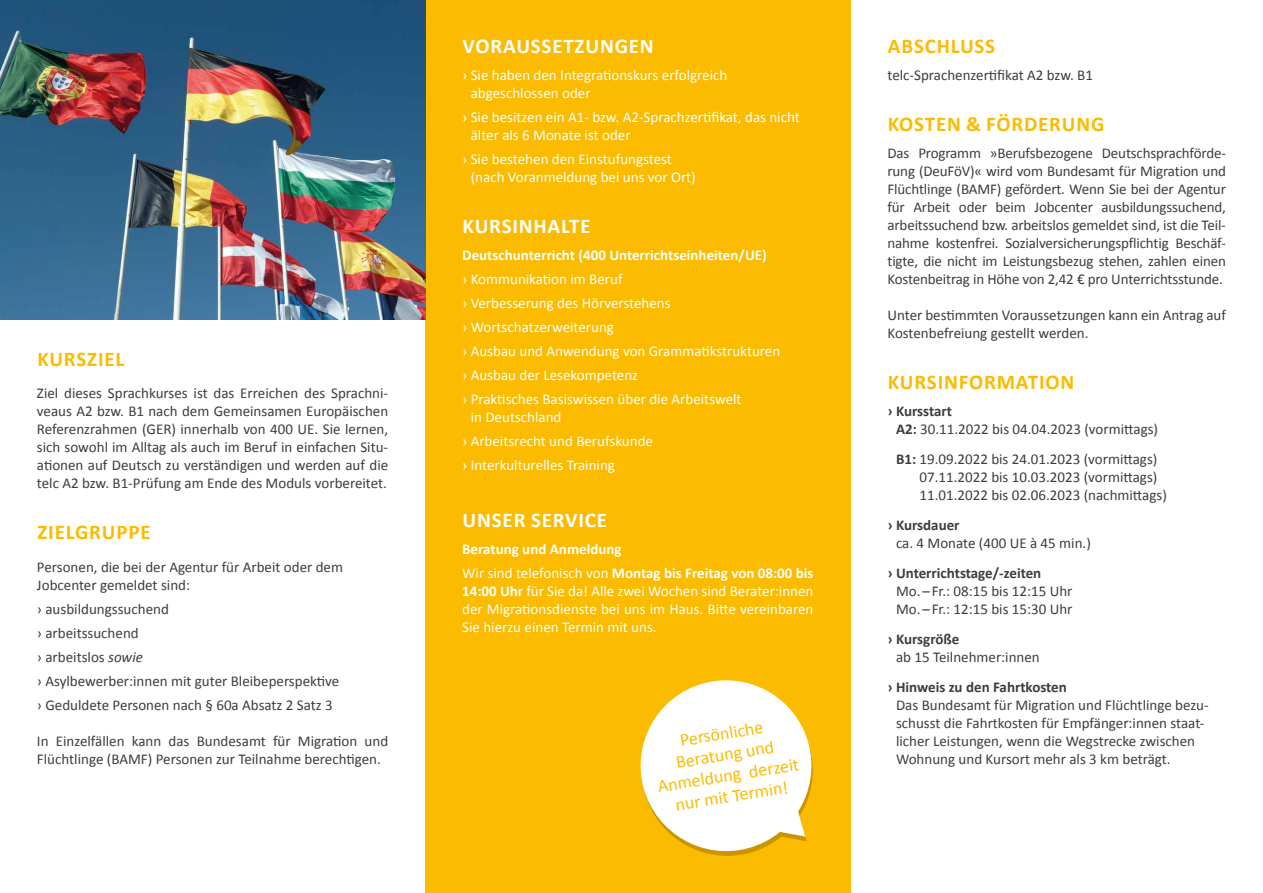
<style>
.page{position:relative;width:1263px;height:893px;background:#fff}
.page>*{position:absolute;margin:0;border:0;box-sizing:border-box;transform-origin:0 0}
.t1{font:700 21px "Calibri";letter-spacing:.04em;color:#fbbb00}
.t2{font:700 21px "Calibri";letter-spacing:.04em;color:#fff}
.t3{font:18px/21px "Calibri";color:#fbbb00;text-align:center}
.t4{font:15px/18px "Calibri";color:#3d3d3c}
.t5{font:15px/24px "Calibri";color:#fff}
.t6{font:700 15px/24px "Calibri";color:#fff}
.t7{font:700 15px "Calibri";color:#3d3d3c}
.s1{font-style:italic}
.s2{font-weight:400}
.s3{font-weight:700}
</style>
<div class="page">
<div style="left:425px;top:0;width:425px;height:893px;background:#fbbb00"></div>
<img style="left:0;top:0;width:425px;height:320px">
<svg style="left:640px;top:680px;width:173px;height:176px"></svg>
<h1 class="t1" style="left:37px;top:344px;width:88px">KURSZIEL</h1>
<p class="t4" style="left:37px;top:383px;width:353px;text-align:justify">Ziel dieses Sprachkurses ist das Erreichen des Sprachni&shy;veaus A2 bzw. B1 nach dem Gemeinsamen Europäischen Referenzrahmen (GER) innerhalb von 400 UE. Sie lernen, sich sowohl im Alltag als auch im Beruf in einfachen Situ&shy;ationen auf Deutsch zu verständigen und werden auf die telc A2 bzw. B1-Prüfung am Ende des Moduls vorbereitet.</p>
<h1 class="t1" style="left:37px;top:517px;width:115px">ZIELGRUPPE</h1>
<p class="t4" style="left:37px;top:557px;width:308px">Personen, die bei der Agentur für Arbeit oder dem<br>Jobcenter gemeldet sind:</p>
<p class="t4" style="left:37px;top:596px;width:304px;line-height:24px">› ausbildungssuchend<br>› arbeitssuchend<br>› arbeitslos <span class="s1">sowie<br></span>› Asylbewerber:innen mit guter Bleibeperspektive › Geduldete Personen nach § 60a Absatz 2 Satz 3</p>
<p class="t4" style="left:37px;top:731px;width:353px">In Einzelfällen kann das Bundesamt für Migration und<br>Flüchtlinge (BAMF) Personen zur Teilnahme berechtigen.</p>
<h1 class="t2" style="left:463px;top:31px;width:193px">VORAUSSETZUNGEN</h1>
<p class="t5" style="left:471px;top:65px;width:258px;line-height:18px;text-indent:-9px">› Sie haben den Integrationskurs erfolgreich abgeschlossen oder</p>
<p class="t5" style="left:471px;top:107px;width:331px;line-height:18px;text-indent:-9px">› Sie besitzen ein A1- bzw. A2-Sprachzertifikat, das nicht älter als 6 Monate ist oder</p>
<p class="t5" style="left:471px;top:149px;width:227px;line-height:18px;text-indent:-9px">› Sie bestehen den Einstufungstest (nach Voranmeldung bei uns vor Ort)</p>
<h1 class="t2" style="left:463px;top:211px;width:130px">KURSINHALTE</h1>
<p class="t6" style="left:462px;top:242px;width:306px">Deutschunterricht (400 Unterrichtseinheiten/UE)</p>
<p class="t5" style="left:462px;top:266px;width:320px">› Kommunikation im Beruf<br>› Verbesserung des Hörverstehens<br>› Wortschatzerweiterung<br>› Ausbau und Anwendung von Grammatikstrukturen › Ausbau der Lesekompetenz<br>› Praktisches Basiswissen über die Arbeitswelt</p>
<p class="t5" style="left:462px;top:404px;width:192px;text-indent:8px">in Deutschland<br>› Arbeitsrecht und Berufskunde › Interkulturelles Training</p>
<h1 class="t2" style="left:463px;top:505px;width:146px">UNSER SERVICE</h1>
<p class="t6" style="left:462px;top:536px;width:353px">Beratung und Anmeldung<br><span class="s2">Wir sind telefonisch von</span> Montag bis Freitag von 08:00 bis</p>
<p class="t5" style="left:462px;top:581px;width:353px;line-height:18px;text-align:justify"><span class="s3">14:00 Uhr</span> für Sie da! Alle zwei Wochen sind Berater:innen der Migrationsdienste bei uns im Haus. Bitte vereinbaren Sie hierzu einen Termin mit uns.</p>
<p class="t3" style="left:649px;top:734px;width:144px;rotate:-9deg">Persönliche<br>Beratung und<br>Anmeldung derzeit nur mit Termin!</p>
<h1 class="t1" style="left:888px;top:31px;width:109px">ABSCHLUSS</h1>
<p class="t4" style="left:887px;top:65px;width:207px">telc-Sprachenzertifikat A2 bzw. B1</p>
<h1 class="t1" style="left:888px;top:109px;width:218px">KOSTEN &amp; FÖRDERUNG</h1>
<p class="t4" style="left:887px;top:143px;width:340px;text-align:justify">Das Programm »Berufsbezogene Deutschsprachförde&shy;rung (DeuFöV)« wird vom Bundesamt für Migration und Flüchtlinge (BAMF) gefördert. Wenn Sie bei der Agentur für Arbeit oder beim Jobcenter ausbildungssuchend, arbeitssuchend bzw. arbeitslos gemeldet sind, ist die Teil&shy;nahme kostenfrei. Sozialversicherungspflichtig Beschäf&shy;tigte, die nicht im Leistungsbezug stehen, zahlen einen Kostenbeitrag in Höhe von 2,42 € pro Unterrichtsstunde.</p>
<p class="t4" style="left:887px;top:305px;width:340px">Unter bestimmten Voraussetzungen kann ein Antrag auf<br>Kostenbefreiung gestellt werden.</p>
<h1 class="t1" style="left:888px;top:367px;width:188px">KURSINFORMATION</h1>
<p class="t4" style="left:896px;top:401px;width:264px;text-indent:-9px"><span class="s3">› Kursstart<br>A2:</span> 30.11.2022 bis 04.04.2023 (vormittags)</p>
<p class="t4" style="left:919px;top:449px;width:249px;text-indent:-24px"><span class="s3">B1:</span> 19.09.2022 bis 24.01.2023 (vormittags)<br>07.11.2022 bis 10.03.2023 (vormittags)<br>11.01.2022 bis 02.06.2023 (nachmittags)</p>
<p class="t7" style="left:887px;top:514px;width:74px">› Kursdauer</p>
<p class="t4" style="left:896px;top:533px;width:196px">ca. 4 Monate (400 UE à 45 min.)</p>
<p class="t7" style="left:887px;top:562px;width:155px">› Unterrichtstage/-zeiten</p>
<p class="t4" style="left:896px;top:581px;width:178px">Mo. – Fr.: 08:15 bis 12:15 Uhr<br>Mo. – Fr.: 12:15 bis 15:30 Uhr</p>
<p class="t7" style="left:887px;top:628px;width:73px">› Kursgröße</p>
<p class="t4" style="left:896px;top:647px;width:145px">ab 15 Teilnehmer:innen</p>
<p class="t7" style="left:887px;top:676px;width:181px">› Hinweis zu den Fahrtkosten</p>
<p class="t4" style="left:896px;top:695px;width:314px">Das Bundesamt für Migration und Flüchtlinge bezu&shy;schusst die Fahrtkosten für Empfänger:innen staat&shy;licher Leistungen, wenn die Wegstrecke zwischen Wohnung und Kursort mehr als 3 km beträgt.</p>
</div>
